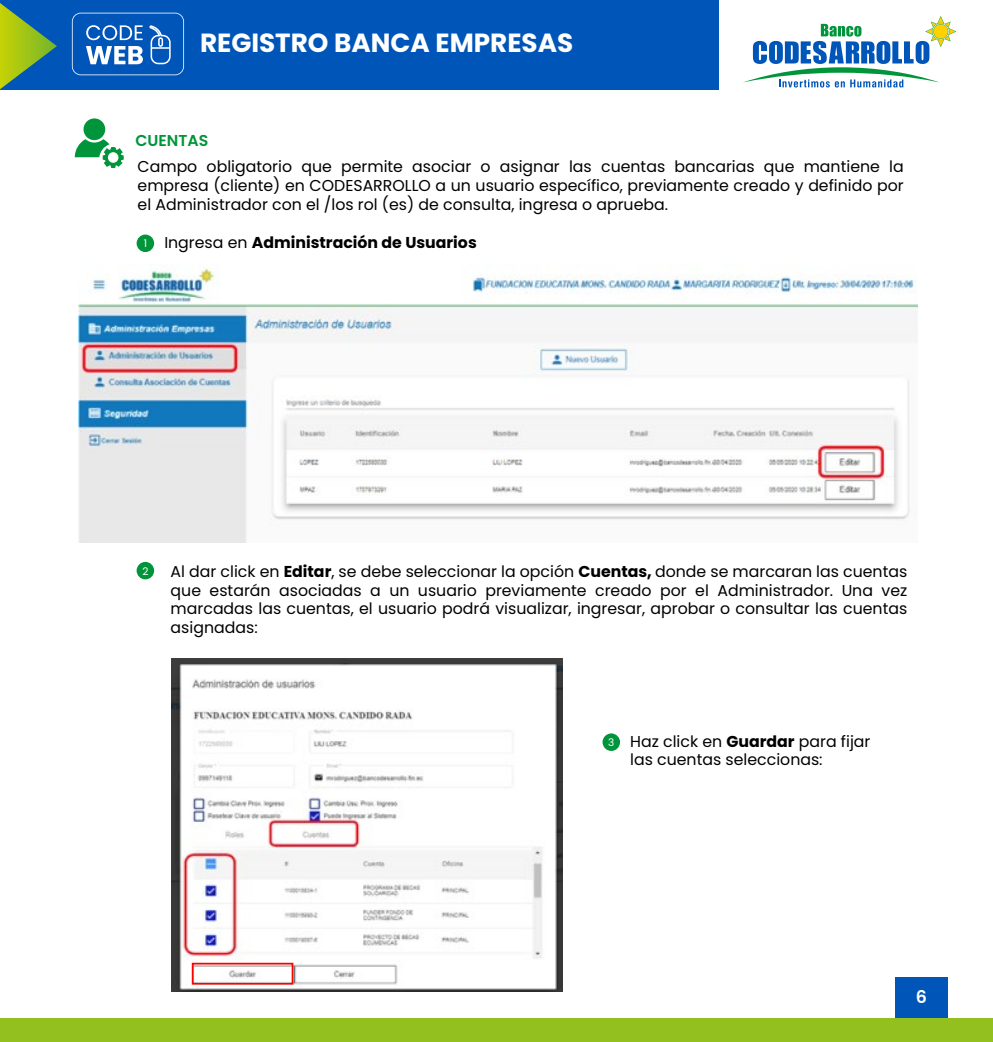
<style>
.page{position:relative;width:993px;height:1042px;background:#fff}
.page>*{position:absolute;margin:0;border:0;box-sizing:border-box;transform-origin:0 0}
.t1{font:700 26.25px "Poppins";color:#fff}
.t2{font:600 17.5px "Poppins";color:#fff}
.t3{font:15.75px/18.9px "Poppins";color:#000;text-align:justify}
.t4{font:700 15.75px "Poppins";color:#000}
.t5{font:600 15.75px "Poppins";color:#00953b}
.t6{font:10.5px "Poppins";color:#fff}
.s1{font-weight:400}
.s2{font-weight:700}
.s3{font-size:10.5px;color:#fff}
</style>
<div class="page">
<div style="left:136px;top:235px;width:18px;height:17px;background:#00953b;border-radius:50%"></div>
<div style="left:136px;top:562px;width:18px;height:17px;background:#00953b;border-radius:50%"></div>
<div style="left:894px;top:976px;width:53px;height:65px;background:#0055b8"></div>
<svg style="left:743px;top:16px;width:212px;height:72px"></svg>
<div style="left:0;top:0;width:718px;height:89px;background:#0055b8"></div>
<svg style="left:0;top:3px;width:57px;height:86px"></svg>
<svg style="left:72px;top:13px;width:112px;height:62px"></svg>
<div style="left:0;top:1019px;width:992px;height:23px;background:#93c01f"></div>
<div style="left:83px;top:118px;width:22px;height:22px;background:#00953b;border-radius:50%"></div>
<svg style="left:75px;top:139px;width:49px;height:29px"></svg>
<img style="left:79px;top:264px;width:838px;height:279px">
<div style="left:602px;top:733px;width:18px;height:18px;background:#00953b;border-radius:50%"></div>
<img style="left:172px;top:658px;width:390px;height:333px">
<div style="left:192px;top:963px;width:101px;height:21px;border:2px solid #f00"></div>
<h1 class="t1" style="left:200px;top:28px;width:374px">REGISTRO BANCA EMPRESAS</h1>
<p class="t5" style="left:135px;top:132px;width:74px">CUENTAS</p>
<p class="t3" style="left:137px;top:157px;width:767px">Campo obligatorio que permite asociar o asignar las cuentas bancarias que mantiene la empresa (cliente) en CODESARROLLO a un usuario específico, previamente creado y definido por el Administrador con el /los rol (es) de consulta, ingresa o aprueba.</p>
<p class="t4" style="left:164px;top:233px;width:314px"><span class="s1">Ingresa en</span> Administración de Usuarios</p>
<p class="t6" style="left:144px;top:237px;width:5px">1</p>
<p class="t6" style="left:142px;top:565px;width:8px">2</p>
<p class="t3" style="left:171px;top:562px;width:738px">Al dar click en <span class="s2">Editar</span>, se debe seleccionar la opción <span class="s2">Cuentas,</span> donde se marcaran las cuentas que estarán asociadas a un usuario previamente creado por el Administrador. Una vez marcadas las cuentas, el usuario podrá visualizar, ingresar, aprobar o consultar las cuentas asignadas:</p>
<p class="t3" style="left:630px;top:732px;width:242px;text-indent:-22px"><span class="s3">3</span> Haz click en <span class="s2">Guardar</span> para fijar las cuentas seleccionas:</p>
<p class="t2" style="left:915px;top:987px;width:13px">6</p>
</div>
